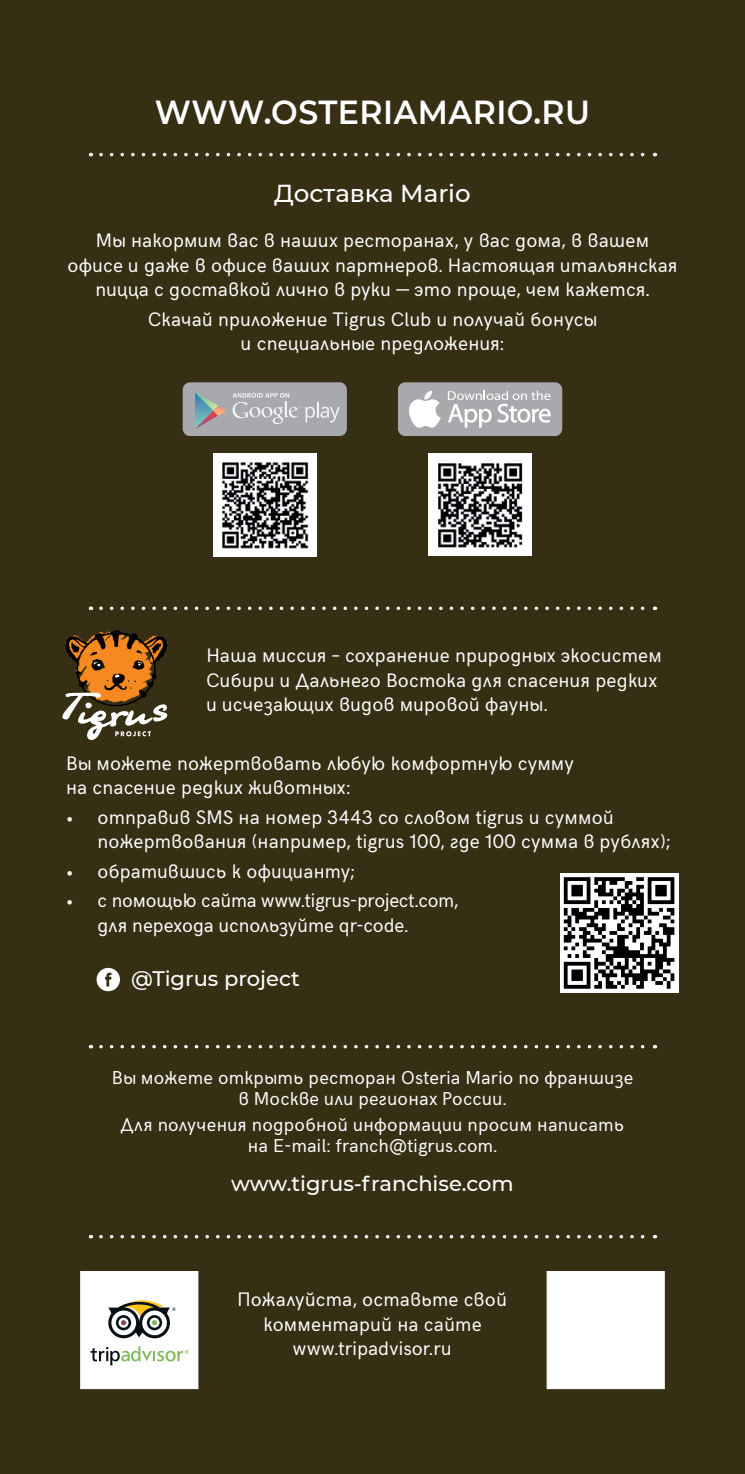
<style>
.page{position:relative;width:745px;height:1474px;background:#fff}
.page>*{position:absolute;margin:0;border:0;box-sizing:border-box;transform-origin:0 0}
.t1{font:600 33.25px "Montserrat";letter-spacing:.015em;color:#fff;scale:.95 1}
.t2{font:500 24.5px "Montserrat";color:#fff}
.t3{font:500 21px "Montserrat";color:#fff}
.t4{font:19.25px/24.5px "HK Grotesk";letter-spacing:.01em;color:#fff}
.t5{font:18.38px/21px "HK Grotesk";letter-spacing:.015em;color:#fff;text-align:center}
</style>
<div class="page">
<div style="left:0;top:0;width:744px;height:1473px;background:#362f14"></div>
<svg style="left:62px;top:630px;width:105px;height:110px"></svg>
<div style="left:80px;top:1270px;width:118px;height:118px;background:#fff;border:1px solid #fff"></div>
<svg style="left:90px;top:1346px;width:98px;height:19px"></svg>
<svg style="left:108px;top:1300px;width:67px;height:38px"></svg>
<div style="left:546px;top:1270px;width:118px;height:118px;background:#fff;border:1px solid #fff"></div>
<div style="left:96px;top:967px;width:24px;height:24px;background:#fff;border-radius:50%"></div>
<svg style="left:105px;top:972px;width:6px;height:14px"></svg>
<div style="left:559px;top:873px;width:118px;height:119px;background:#fff"></div>
<svg style="left:563px;top:877px;width:111px;height:111px"></svg>
<svg style="left:101px;top:1045px;width:554px;height:3px"></svg>
<svg style="left:101px;top:1235px;width:554px;height:3px"></svg>
<svg style="left:101px;top:606px;width:554px;height:4px"></svg>
<svg style="left:101px;top:153px;width:554px;height:3px"></svg>
<div style="left:182px;top:382px;width:164px;height:54px;background:#a7a9ac;border-radius:7px"></div>
<svg style="left:195px;top:393px;width:31px;height:35px"></svg>
<svg style="left:232px;top:393px;width:107px;height:31px"></svg>
<img style="left:428px;top:454px;width:103px;height:102px">
<div style="left:397px;top:382px;width:165px;height:54px;background:#a7a9ac;border-radius:7px"></div>
<svg style="left:409px;top:391px;width:31px;height:37px"></svg>
<svg style="left:447px;top:391px;width:103px;height:36px"></svg>
<img style="left:213px;top:454px;width:103px;height:102px">
<h1 class="t1" style="left:155px;top:88px;width:459px">WWW.OSTERIAMARIO.RU</h1>
<p class="t2" style="left:274px;top:176px;width:198px">Доставка Mario</p>
<p class="t4" style="left:67px;top:227px;width:611px;text-align:center">Мы накормим вас в наших ресторанах, у вас дома, в вашем офисе и даже в офисе ваших партнеров. Настоящая итальянская пицца с доставкой лично в руки — это проще, чем кажется.</p>
<p class="t4" style="left:148px;top:305px;width:450px;text-align:center">Скачай приложение Tigrus Club и получай бонусы и специальные предложения:</p>
<p class="t4" style="left:206px;top:642px;width:456px">Наша миссия – cохранение природных экосистем<br>Сибири и Дальнего Востока для спасения редких и исчезающих видов мировой фауны.</p>
<p class="t4" style="left:66px;top:749px;width:509px">Вы можете пожертвовать любую комфортную сумму на спасение редких животных:</p>
<p class="t4" style="left:97px;top:803px;width:574px;text-indent:-31px">• отправив SMS на номер 3443 со словом tigrus и суммой пожертвования (например, tigrus 100, где 100 сумма в рублях);</p>
<p class="t4" style="left:66px;top:857px;width:290px">• обратившись к официанту;</p>
<p class="t4" style="left:97px;top:887px;width:362px;text-indent:-32px">• с помощью сайта www.tigrus-project.com, для перехода используйте qr-code.</p>
<p class="t3" style="left:131px;top:963px;width:170px">@Tigrus project</p>
<p class="t5" style="left:112px;top:1065px;width:522px">Вы можете открыть ресторан Osteria Mario по франшизе в Москве или регионах России.</p>
<p class="t5" style="left:121px;top:1112px;width:504px">Для получения подробной информации просим написать на E-mail: franch@tigrus.com.</p>
<p class="t3" style="left:231px;top:1168px;width:284px">www.tigrus-franchise.com</p>
<p class="t4" style="left:238px;top:1285px;width:270px;text-align:center">Пожалуйста, оставьте свой комментарий на сайте www.tripadvisor.ru</p>
</div>
